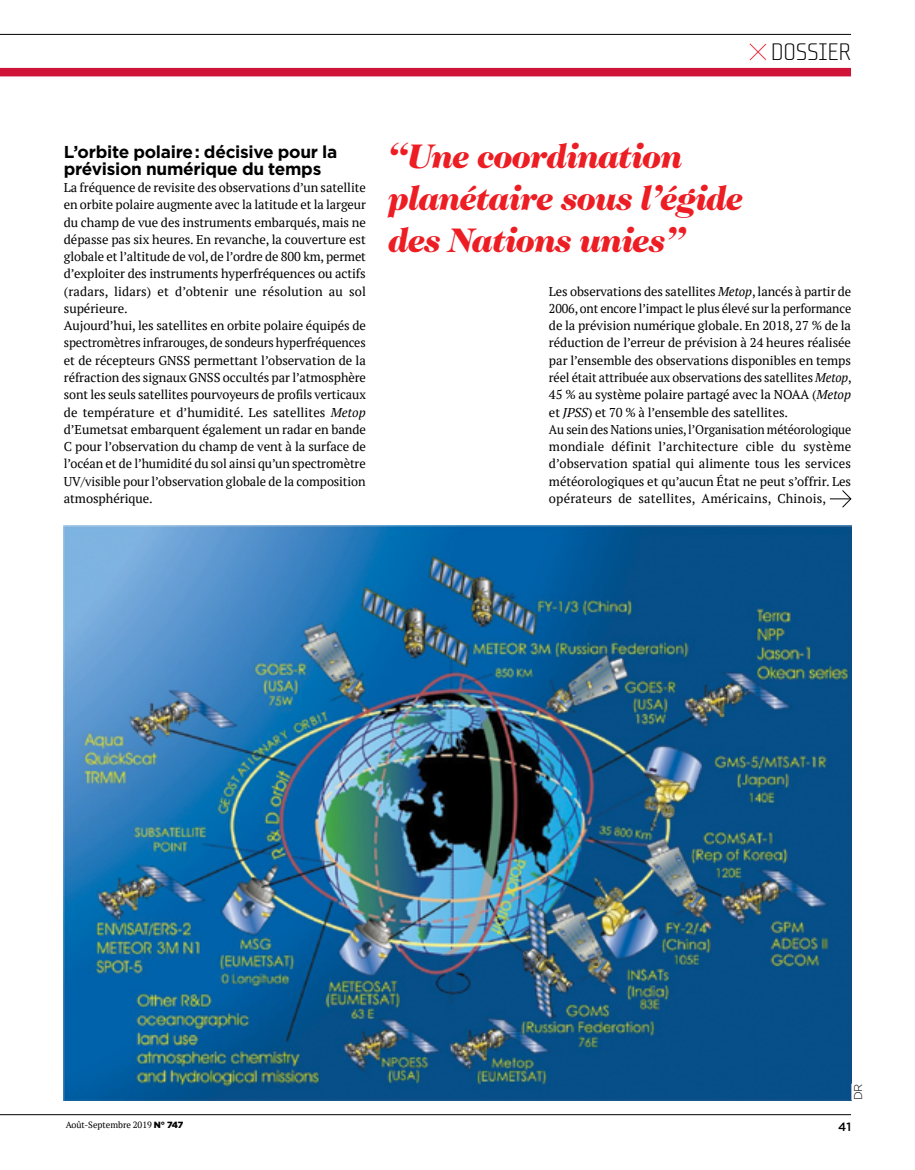
<style>
.page{position:relative;width:915px;height:1170px;background:#fff}
.page>*{position:absolute;margin:0;border:0;box-sizing:border-box;transform-origin:0 0}
.t1{font:italic 900 34.5px/42px "Caslon Two Twenty Four";letter-spacing:-.025em;color:#ed1d24}
.t2{font:25.95px "Transfer B Gauge";letter-spacing:-.01em;color:#000}
.t3{font:700 17.25px/17.2px "Gotham";letter-spacing:-.015em;color:#000}
.t4{font:12.75px/17.2px "PT Serif";letter-spacing:-.005em;color:#000}
.t5{font:500 12px "Gotham";color:#000}
.t6{font:300 11.25px "Gotham";color:#000}
.t7{font:9px "PT Serif";letter-spacing:-.005em;color:#000}
.s1{font-style:italic}
.s2{font-family:"Gotham";font-weight:900}
</style>
<div class="page">
<hr style="left:0;top:1114px;width:850px;height:1px;background:#000">
<hr style="left:0;top:34px;width:850px;height:1px;background:#000">
<svg style="left:749px;top:43px;width:17px;height:18px"></svg>
<div style="left:0;top:68px;width:850px;height:8px;background:#d01339"></div>
<img style="left:64px;top:525px;width:786px;height:575px">
<svg style="left:829px;top:490px;width:22px;height:18px"></svg>
<h2 class="t2" style="left:770px;top:38px;width:82px">DOSSIER</h2>
<h3 class="t3" style="left:64px;top:143px;width:275px">L’orbite polaire : décisive pour la prévision numérique du temps</h3>
<p class="t4" style="left:64px;top:179px;width:303px">La fréquence de revisite des observations d’un satellite en orbite polaire augmente avec la latitude et la largeur du champ de vue des instruments embarqués, mais ne dépasse pas six heures. En revanche, la couverture est globale et l’altitude de vol, de l’ordre de 800 km, permet d’exploiter des instruments hyperfréquences ou actifs (radars, lidars) et d’obtenir une résolution au sol supérieure.<br>Aujourd’hui, les satellites en orbite polaire équipés de spectromètres infrarouges, de sondeurs hyperfréquences et de récepteurs GNSS permettant l’observation de la réfraction des signaux GNSS occultés par l’atmosphère sont les seuls satellites pourvoyeurs de profils verticaux de température et d’humidité. Les satellites <span class="s1">Metop </span>d’Eumetsat embarquent également un radar en bande C pour l’observation du champ de vent à la surface de l’océan et de l’humidité du sol ainsi qu’un spectromètre UV/visible pour l’observation globale de la composition atmosphérique.</p>
<h1 class="t1" style="left:387px;top:135px;width:356px">“Une coordination planétaire sous l’égide des Nations unies”</h1>
<p class="t4" style="left:549px;top:282px;width:304px">Les observations des satellites <span class="s1">Metop</span>, lancés à partir de 2006, ont encore l’impact le plus élevé sur la performance de la prévision numérique globale. En 2018, 27 % de la réduction de l’erreur de prévision à 24 heures réalisée par l’ensemble des observations disponibles en temps réel était attribuée aux observations des satellites <span class="s1">Metop</span>, 45 % au système polaire partagé avec la NOAA (<span class="s1">Metop </span>et <span class="s1">JPSS</span>) et 70 % à l’ensemble des satellites.<br>Au sein des Nations unies, l’Organisation météorologique mondiale définit l’architecture cible du système d’observation spatial qui alimente tous les services météorologiques et qu’aucun État ne peut s’offrir. Les opérateurs de satellites, Américains, Chinois,</p>
<p class="t6" style="left:850px;top:1100px;width:18px;rotate:-90deg">DR</p>
<p class="t7" style="left:66px;top:1119px;width:119px">Août-Septembre 2019 <span class="s2">N° 747</span></p>
<p class="t5" style="left:837px;top:1118px;width:14px">41</p>
</div>
